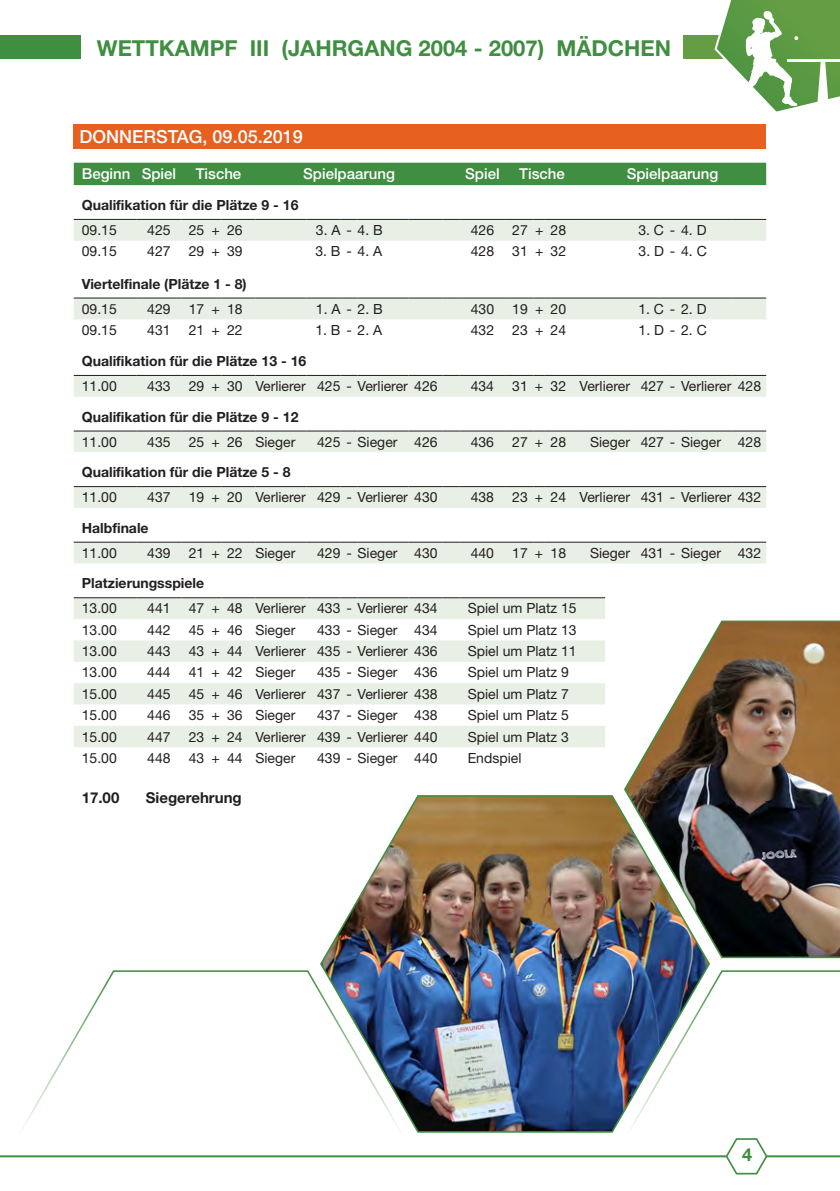
<style>
.page{position:relative;width:840px;height:1191px;background:#fff}
.page>*{position:absolute;margin:0;border:0;box-sizing:border-box;transform-origin:0 0}
.t1{font:700 22px "Helvetica Neue LT Pro";color:#408e41}
.t2{font:500 18px "Helvetica Neue LT Pro";color:#fff}
.t3{font:700 18px "Helvetica Neue LT Pro";color:#408e41}
.t4{font:500 15px "Helvetica Neue LT Pro";color:#fff}
.t5{font:700 15px "Helvetica Neue LT Pro";color:#231f20}
.t6{font:14px "Helvetica Neue LT Pro";color:#231f20}
.t7{font:700 14px "Helvetica Neue LT Pro";color:#231f20}
</style>
<div class="page">
<svg style="left:0;top:35px;width:713px;height:24px;background:#4b9343"></svg>
<hr style="left:0;top:1155px;width:839px;height:2px;background:#408e41">
<svg style="left:713px;top:0;width:126px;height:112px"></svg>
<div style="left:81px;top:28px;width:601px;height:38px;background:#fff"></div>
<div style="left:74px;top:163px;width:691px;height:22px;background:#408e41"></div>
<svg style="left:74px;top:185px;width:691px;height:34px"></svg>
<div style="left:74px;top:219px;width:691px;height:22px;background:#e8efe4"></div>
<hr style="left:680px;top:219px;width:51px;height:1px;background:#231f20">
<hr style="left:731px;top:219px;width:34px;height:1px;background:#231f20">
<div style="left:76px;top:165px;width:54px;height:18px;background:#408e41"></div>
<div style="left:130px;top:165px;width:51px;height:18px;background:#408e41"></div>
<div style="left:184px;top:165px;width:63px;height:18px;background:#408e41"></div>
<div style="left:257px;top:165px;width:177px;height:18px;background:#408e41"></div>
<div style="left:454px;top:165px;width:51px;height:18px;background:#408e41"></div>
<div style="left:499px;top:165px;width:79px;height:18px;background:#408e41"></div>
<div style="left:581px;top:165px;width:176px;height:18px;background:#408e41"></div>
<svg style="left:74px;top:319px;width:691px;height:1px"></svg>
<svg style="left:74px;top:297px;width:691px;height:22px;background:#dfe6dc"></svg>
<hr style="left:680px;top:297px;width:51px;height:1px;background:#231f20">
<hr style="left:731px;top:297px;width:34px;height:1px;background:#231f20">
<div style="left:74px;top:375px;width:691px;height:22px;background:#e8efe4"></div>
<hr style="left:680px;top:375px;width:51px;height:1px;background:#231f20">
<hr style="left:731px;top:375px;width:34px;height:1px;background:#231f20">
<svg style="left:74px;top:430px;width:691px;height:22px;background:#dfe6dc"></svg>
<hr style="left:680px;top:430px;width:51px;height:1px;background:#231f20">
<hr style="left:731px;top:430px;width:34px;height:1px;background:#231f20">
<svg style="left:74px;top:486px;width:691px;height:22px;background:#e0e6dc"></svg>
<hr style="left:680px;top:486px;width:51px;height:1px;background:#231f20">
<hr style="left:731px;top:486px;width:34px;height:1px;background:#231f20">
<svg style="left:74px;top:541px;width:691px;height:22px;background:#dfe6dc"></svg>
<hr style="left:680px;top:541px;width:51px;height:1px;background:#231f20">
<hr style="left:731px;top:541px;width:34px;height:1px;background:#231f20">
<svg style="left:74px;top:598px;width:530px;height:149px;fill:#e8efe4"></svg>
<hr style="left:74px;top:597px;width:62px;height:1px;background:#231f20">
<hr style="left:136px;top:597px;width:45px;height:1px;background:#231f20">
<svg style="left:181px;top:597px;width:40px;height:1px"></svg>
<hr style="left:221px;top:597px;width:34px;height:1px;background:#231f20">
<hr style="left:255px;top:597px;width:51px;height:1px;background:#231f20">
<hr style="left:306px;top:597px;width:34px;height:1px;background:#231f20">
<svg style="left:340px;top:597px;width:17px;height:1px"></svg>
<hr style="left:357px;top:597px;width:51px;height:1px;background:#231f20">
<hr style="left:408px;top:597px;width:34px;height:1px;background:#231f20">
<svg style="left:442px;top:597px;width:17px;height:1px"></svg>
<hr style="left:459px;top:597px;width:145px;height:1px;background:#231f20">
<div style="left:74px;top:125px;width:691px;height:24px;background:#e7601f"></div>
<img style="left:320px;top:795px;width:390px;height:338px">
<svg style="left:622px;top:969px;width:217px;height:206px"></svg>
<svg style="left:15px;top:969px;width:391px;height:189px"></svg>
<img style="left:622px;top:620px;width:217px;height:339px">
<h1 class="t1" style="left:97px;top:34px;width:575px">WETTKAMPF III (JAHRGANG 2004 - 2007) MÄDCHEN</h1>
<p class="t2" style="left:79px;top:126px;width:225px">DONNERSTAG, 09.05.2019</p>
<p class="t4" style="left:82px;top:165px;width:96px">Beginn Spiel</p>
<p class="t4" style="left:195px;top:165px;width:47px">Tische</p>
<p class="t4" style="left:303px;top:165px;width:93px">Spielpaarung</p>
<p class="t4" style="left:465px;top:165px;width:36px">Spiel</p>
<p class="t4" style="left:519px;top:165px;width:47px">Tische</p>
<p class="t4" style="left:626px;top:165px;width:93px">Spielpaarung</p>
<p class="t7" style="left:82px;top:196px;width:218px">Qualifikation für die Plätze 9 - 16</p>
<p class="t6" style="left:82px;top:221px;width:37px">09.15</p>
<p class="t6" style="left:147px;top:221px;width:25px">425</p>
<p class="t6" style="left:189px;top:221px;width:55px">25 + 26</p>
<p class="t6" style="left:316px;top:221px;width:68px">3. A - 4. B</p>
<p class="t6" style="left:470px;top:221px;width:25px">426</p>
<p class="t6" style="left:512px;top:221px;width:55px">27 + 28</p>
<p class="t6" style="left:638px;top:221px;width:70px">3. C - 4. D</p>
<p class="t6" style="left:82px;top:243px;width:37px">09.15</p>
<p class="t6" style="left:147px;top:243px;width:25px">427</p>
<p class="t6" style="left:189px;top:243px;width:55px">29 + 39</p>
<p class="t6" style="left:315px;top:243px;width:68px">3. B - 4. A</p>
<p class="t6" style="left:470px;top:243px;width:25px">428</p>
<p class="t6" style="left:512px;top:243px;width:55px">31 + 32</p>
<p class="t6" style="left:638px;top:243px;width:70px">3. D - 4. C</p>
<p class="t7" style="left:82px;top:275px;width:166px">Viertelfinale (Plätze 1 - 8)</p>
<p class="t6" style="left:82px;top:300px;width:37px">09.15</p>
<p class="t6" style="left:147px;top:300px;width:25px">429</p>
<p class="t6" style="left:189px;top:300px;width:55px">17 + 18</p>
<p class="t6" style="left:316px;top:300px;width:68px">1. A - 2. B</p>
<p class="t6" style="left:470px;top:300px;width:25px">430</p>
<p class="t6" style="left:512px;top:300px;width:55px">19 + 20</p>
<p class="t6" style="left:638px;top:300px;width:70px">1. C - 2. D</p>
<p class="t6" style="left:82px;top:321px;width:37px">09.15</p>
<p class="t6" style="left:147px;top:321px;width:25px">431</p>
<p class="t6" style="left:189px;top:321px;width:55px">21 + 22</p>
<p class="t6" style="left:315px;top:321px;width:68px">1. B - 2. A</p>
<p class="t6" style="left:470px;top:321px;width:25px">432</p>
<p class="t6" style="left:512px;top:321px;width:55px">23 + 24</p>
<p class="t6" style="left:638px;top:321px;width:70px">1. D - 2. C</p>
<p class="t7" style="left:82px;top:352px;width:226px">Qualifikation für die Plätze 13 - 16</p>
<p class="t6" style="left:82px;top:377px;width:37px">11.00</p>
<p class="t6" style="left:147px;top:377px;width:25px">433</p>
<p class="t6" style="left:189px;top:377px;width:250px">29 + 30 Verlierer 425 - Verlierer 426</p>
<p class="t6" style="left:470px;top:377px;width:25px">434</p>
<p class="t6" style="left:512px;top:377px;width:250px">31 + 32 Verlierer 427 - Verlierer 428</p>
<p class="t7" style="left:82px;top:408px;width:218px">Qualifikation für die Plätze 9 - 12</p>
<p class="t6" style="left:82px;top:433px;width:37px">11.00</p>
<p class="t6" style="left:147px;top:433px;width:25px">435</p>
<p class="t6" style="left:189px;top:433px;width:108px">25 + 26 Sieger</p>
<p class="t6" style="left:317px;top:433px;width:122px">425 - Sieger 426</p>
<p class="t6" style="left:470px;top:433px;width:25px">436</p>
<p class="t6" style="left:512px;top:433px;width:55px">27 + 28</p>
<p class="t6" style="left:589px;top:433px;width:172px">Sieger 427 - Sieger 428</p>
<p class="t7" style="left:82px;top:463px;width:210px">Qualifikation für die Plätze 5 - 8</p>
<p class="t6" style="left:82px;top:488px;width:37px">11.00</p>
<p class="t6" style="left:147px;top:488px;width:25px">437</p>
<p class="t6" style="left:189px;top:488px;width:250px">19 + 20 Verlierer 429 - Verlierer 430</p>
<p class="t6" style="left:470px;top:488px;width:25px">438</p>
<p class="t6" style="left:512px;top:488px;width:250px">23 + 24 Verlierer 431 - Verlierer 432</p>
<p class="t7" style="left:82px;top:519px;width:68px">Halbfinale</p>
<p class="t6" style="left:82px;top:544px;width:37px">11.00</p>
<p class="t6" style="left:147px;top:544px;width:25px">439</p>
<p class="t6" style="left:189px;top:544px;width:108px">21 + 22 Sieger</p>
<p class="t6" style="left:317px;top:544px;width:122px">429 - Sieger 430</p>
<p class="t6" style="left:470px;top:544px;width:25px">440</p>
<p class="t6" style="left:512px;top:544px;width:55px">17 + 18</p>
<p class="t6" style="left:589px;top:544px;width:172px">Sieger 431 - Sieger 432</p>
<p class="t7" style="left:82px;top:574px;width:124px">Platzierungsspiele</p>
<p class="t6" style="left:82px;top:600px;width:37px">13.00</p>
<p class="t6" style="left:147px;top:600px;width:25px">441</p>
<p class="t6" style="left:189px;top:600px;width:250px">47 + 48 Verlierer 433 - Verlierer 434</p>
<p class="t6" style="left:467px;top:600px;width:110px">Spiel um Platz 15</p>
<p class="t6" style="left:82px;top:621px;width:37px">13.00</p>
<p class="t6" style="left:147px;top:621px;width:25px">442</p>
<p class="t6" style="left:189px;top:621px;width:108px">45 + 46 Sieger</p>
<p class="t6" style="left:317px;top:621px;width:122px">433 - Sieger 434</p>
<p class="t6" style="left:467px;top:621px;width:110px">Spiel um Platz 13</p>
<p class="t6" style="left:82px;top:642px;width:37px">13.00</p>
<p class="t6" style="left:147px;top:642px;width:25px">443</p>
<p class="t6" style="left:189px;top:642px;width:250px">43 + 44 Verlierer 435 - Verlierer 436</p>
<p class="t6" style="left:467px;top:642px;width:110px">Spiel um Platz 11</p>
<p class="t6" style="left:82px;top:664px;width:37px">13.00</p>
<p class="t6" style="left:147px;top:664px;width:25px">444</p>
<p class="t6" style="left:189px;top:664px;width:108px">41 + 42 Sieger</p>
<p class="t6" style="left:317px;top:664px;width:122px">435 - Sieger 436</p>
<p class="t6" style="left:467px;top:664px;width:103px">Spiel um Platz 9</p>
<p class="t6" style="left:82px;top:685px;width:37px">15.00</p>
<p class="t6" style="left:147px;top:685px;width:25px">445</p>
<p class="t6" style="left:189px;top:685px;width:250px">45 + 46 Verlierer 437 - Verlierer 438</p>
<p class="t6" style="left:467px;top:685px;width:103px">Spiel um Platz 7</p>
<p class="t6" style="left:82px;top:706px;width:37px">15.00</p>
<p class="t6" style="left:147px;top:706px;width:25px">446</p>
<p class="t6" style="left:189px;top:706px;width:108px">35 + 36 Sieger</p>
<p class="t6" style="left:317px;top:706px;width:122px">437 - Sieger 438</p>
<p class="t6" style="left:467px;top:706px;width:103px">Spiel um Platz 5</p>
<p class="t6" style="left:82px;top:728px;width:37px">15.00</p>
<p class="t6" style="left:147px;top:728px;width:25px">447</p>
<p class="t6" style="left:189px;top:728px;width:250px">23 + 24 Verlierer 439 - Verlierer 440</p>
<p class="t6" style="left:467px;top:728px;width:103px">Spiel um Platz 3</p>
<p class="t6" style="left:82px;top:749px;width:37px">15.00</p>
<p class="t6" style="left:147px;top:749px;width:25px">448</p>
<p class="t6" style="left:189px;top:749px;width:108px">43 + 44 Sieger</p>
<p class="t6" style="left:317px;top:749px;width:122px">439 - Sieger 440</p>
<p class="t6" style="left:467px;top:749px;width:55px">Endspiel</p>
<p class="t5" style="left:82px;top:788px;width:39px">17.00</p>
<p class="t5" style="left:146px;top:788px;width:97px">Siegerehrung</p>
<p class="t3" style="left:741px;top:1143px;width:12px">4</p>
</div>
